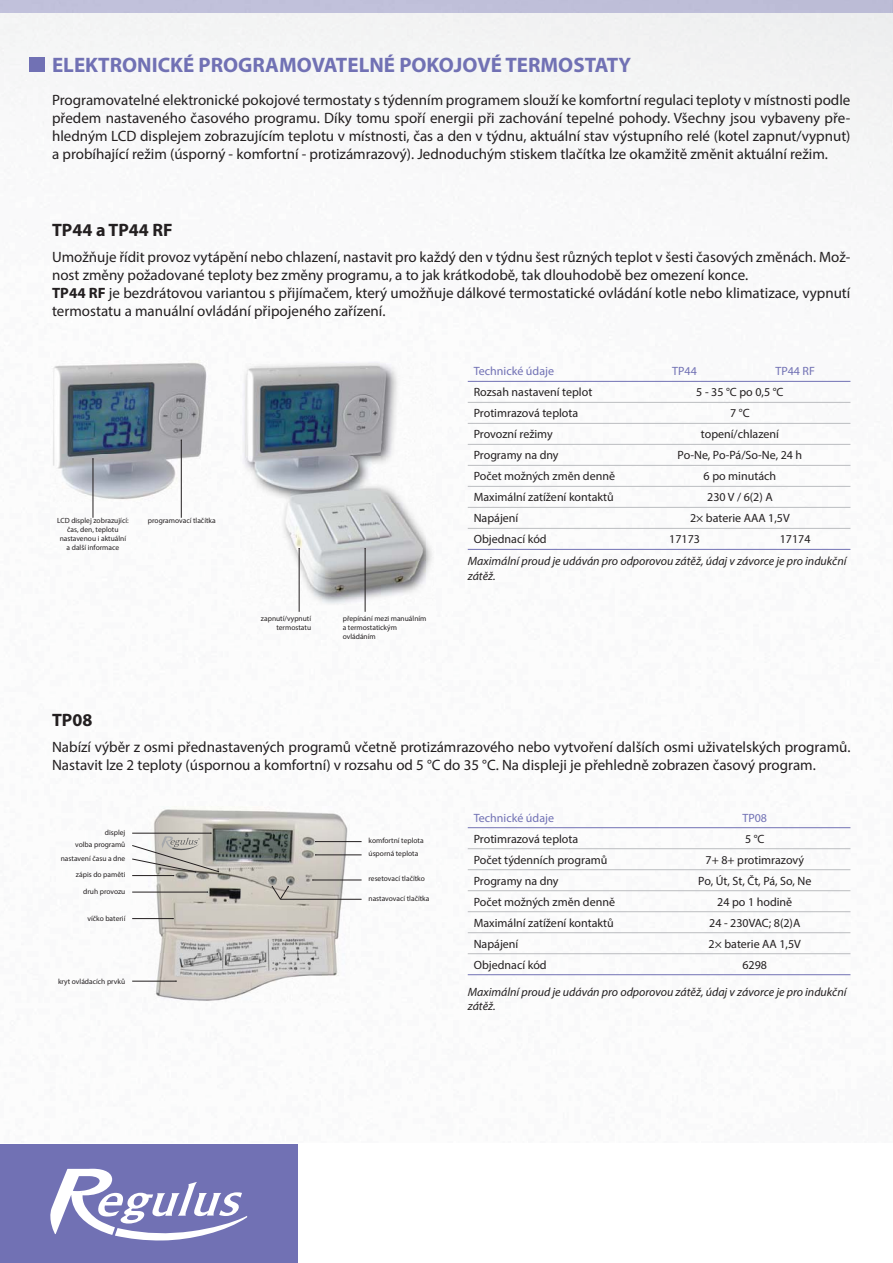
<style>
.page{position:relative;width:893px;height:1263px;background:#fff}
.page>*{position:absolute;margin:0;border:0;box-sizing:border-box;transform-origin:0 0}
.t1{font:700 21px "Myriad Pro";color:#7171b4}
.t2{font:700 18px "Myriad Pro";color:#231f20}
.t3{font:15px/18px "Myriad Pro";color:#231f20}
.t4{font:12px "Myriad Pro";color:#231f20}
.t5{font:italic 12px/14.4px "Myriad Pro";color:#231f20}
.t6{font:12px "Myriad Pro";color:#7171b4}
.t7{font:7.5px/9px "Myriad Pro";color:#231f20;text-align:center}
.s1{font-weight:700}
</style>
<div class="page">
<div style="left:0;top:1144px;width:298px;height:119px;background:#7171b4"></div>
<svg style="left:50px;top:1169px;width:197px;height:72px"></svg>
<div style="left:0;top:0;width:893px;height:13px;background:#bfbfd9"></div>
<img style="left:242px;top:361px;width:192px;height:244px">
<img style="left:245px;top:364px;width:180px;height:233px">
<img style="left:51px;top:360px;width:156px;height:141px">
<hr style="left:468px;top:402px;width:382px;height:1px;background:#bbbdc0">
<hr style="left:468px;top:423px;width:382px;height:1px;background:#bbbdc0">
<hr style="left:468px;top:444px;width:382px;height:1px;background:#bbbdc0">
<hr style="left:468px;top:465px;width:382px;height:1px;background:#bbbdc0">
<hr style="left:468px;top:486px;width:382px;height:1px;background:#bbbdc0">
<hr style="left:468px;top:507px;width:382px;height:1px;background:#bbbdc0">
<hr style="left:468px;top:381px;width:382px;height:1px;background:#7171b4">
<hr style="left:468px;top:528px;width:382px;height:1px;background:#bbbdc0">
<hr style="left:468px;top:549px;width:382px;height:1px;background:#7171b4">
<hr style="left:468px;top:848px;width:382px;height:1px;background:#bbbdc0">
<hr style="left:468px;top:869px;width:382px;height:1px;background:#bbbdc0">
<hr style="left:468px;top:890px;width:382px;height:1px;background:#bbbdc0">
<hr style="left:468px;top:911px;width:382px;height:1px;background:#bbbdc0">
<hr style="left:468px;top:932px;width:382px;height:1px;background:#bbbdc0">
<hr style="left:468px;top:953px;width:382px;height:1px;background:#bbbdc0">
<hr style="left:468px;top:974px;width:382px;height:1px;background:#7171b4">
<hr style="left:468px;top:827px;width:382px;height:1px;background:#7171b4">
<img style="left:149px;top:807px;width:200px;height:196px">
<hr style="left:316px;top:841px;width:46px;height:1px;background:#231f20">
<svg style="left:132px;top:832px;width:87px;height:44px"></svg>
<hr style="left:132px;top:892px;width:76px;height:1px;background:#231f20">
<hr style="left:132px;top:918px;width:41px;height:1px;background:#231f20">
<hr style="left:132px;top:981px;width:44px;height:1px;background:#231f20">
<hr style="left:313px;top:880px;width:49px;height:1px;background:#231f20">
<hr style="left:280px;top:899px;width:82px;height:1px;background:#231f20">
<hr style="left:316px;top:855px;width:46px;height:1px;background:#231f20">
<svg style="left:272px;top:886px;width:17px;height:14px"></svg>
<hr style="left:181px;top:440px;width:1px;height:78px;background:#231f20">
<hr style="left:93px;top:459px;width:1px;height:59px;background:#231f20">
<hr style="left:365px;top:548px;width:1px;height:64px;background:#231f20">
<hr style="left:299px;top:548px;width:1px;height:64px;background:#231f20">
<div style="left:29px;top:57px;width:16px;height:15px;background:#7171b4"></div>
<p class="t1" style="left:52px;top:57px;width:580px">ELEKTRONICKÉ PROGRAMOVATELNÉ POKOJOVÉ TERMOSTATY</p>
<p class="t3" style="left:52px;top:93px;width:800px;text-align:justify">Programovatelné elektronické pokojové termostaty s týdenním programem slouží ke komfortní regulaci teploty v místnosti podle předem nastaveného časového programu. Díky tomu spoří energii při zachování tepelné pohody. Všechny jsou vybaveny pře&shy;hledným LCD displejem zobrazujícím teplotu v místnosti, čas a den v týdnu, aktuální stav výstupního relé (kotel zapnut/vypnut) a probíhající režim (úsporný - komfortní - protizámrazový). Jednoduchým stiskem tlačítka lze okamžitě změnit aktuální režim.</p>
<p class="t2" style="left:52px;top:223px;width:122px">TP44 a TP44 RF</p>
<p class="t3" style="left:52px;top:249px;width:800px">Umožňuje řídit provoz vytápění nebo chlazení, nastavit pro každý den v týdnu šest různých teplot v šesti časových změnách. Mož&shy;nost změny požadované teploty bez změny programu, a to jak krátkodobě, tak dlouhodobě bez omezení konce.<br><span class="s1">TP44 RF</span> je bezdrátovou variantou s přijímačem, který umožňuje dálkové termostatické ovládání kotle nebo klimatizace, vypnutí termostatu a manuální ovládání připojeného zařízení.</p>
<p class="t7" style="left:57px;top:517px;width:73px">LCD displej zobrazující: čas, den, teplotu nastavenou i aktuální a další informace</p>
<p class="t7" style="left:148px;top:517px;width:69px">programovací tlačítka</p>
<p class="t2" style="left:52px;top:713px;width:42px">TP08</p>
<p class="t7" style="left:261px;top:614px;width:52px;text-align:right">zapnutí/vypnutí termostatu</p>
<p class="t7" style="left:343px;top:614px;width:85px;text-align:left">přepínání mezi manuálním a termostatickým ovládáním</p>
<p class="t6" style="left:474px;top:367px;width:82px">Technické údaje</p>
<p class="t6" style="left:672px;top:367px;width:26px">TP44</p>
<p class="t6" style="left:775px;top:367px;width:41px">TP44 RF</p>
<p class="t4" style="left:474px;top:388px;width:120px">Rozsah nastavení teplot</p>
<p class="t4" style="left:696px;top:388px;width:89px">5 - 35 °C po 0,5 °C</p>
<p class="t4" style="left:474px;top:409px;width:106px">Protimrazová teplota</p>
<p class="t4" style="left:730px;top:409px;width:21px">7 °C</p>
<p class="t4" style="left:474px;top:430px;width:81px">Provozní režimy</p>
<p class="t4" style="left:701px;top:430px;width:80px">topení/chlazení</p>
<p class="t4" style="left:474px;top:451px;width:86px">Programy na dny</p>
<p class="t4" style="left:678px;top:451px;width:126px">Po-Ne, Po-Pá/So-Ne, 24 h</p>
<p class="t4" style="left:474px;top:472px;width:143px">Počet možných změn denně</p>
<p class="t4" style="left:704px;top:472px;width:74px">6 po minutách</p>
<p class="t4" style="left:474px;top:493px;width:142px">Maximální zatížení kontaktů</p>
<p class="t4" style="left:707px;top:493px;width:67px">230 V / 6(2) A</p>
<p class="t4" style="left:474px;top:514px;width:46px">Napájení</p>
<p class="t4" style="left:690px;top:514px;width:101px">2× baterie AAA 1,5V</p>
<p class="t4" style="left:474px;top:535px;width:74px">Objednací kód</p>
<p class="t4" style="left:669px;top:535px;width:32px">17173</p>
<p class="t4" style="left:780px;top:535px;width:32px">17174</p>
<p class="t5" style="left:468px;top:555px;width:380px">Maximální proud je udáván pro odporovou zátěž, údaj v závorce je pro indukční zátěž.</p>
<p class="t3" style="left:52px;top:739px;width:800px">Nabízí výběr z osmi přednastavených programů včetně protizámrazového nebo vytvoření dalších osmi uživatelských programů.<br>Nastavit lze 2 teploty (úspornou a komfortní) v rozsahu od 5 °C do 35 °C. Na displeji je přehledně zobrazen časový program.</p>
<p class="t7" style="left:105px;top:829px;width:22px">displej</p>
<p class="t7" style="left:75px;top:841px;width:52px">volba programů</p>
<p class="t7" style="left:61px;top:855px;width:66px">nastavení času a dne</p>
<p class="t7" style="left:76px;top:871px;width:51px">zápis do paměti</p>
<p class="t7" style="left:83px;top:888px;width:44px">druh provozu</p>
<p class="t7" style="left:87px;top:915px;width:39px">víčko baterií</p>
<p class="t7" style="left:58px;top:977px;width:69px">kryt ovládacích prvků</p>
<p class="t7" style="left:369px;top:837px;width:57px">komfortní teplota</p>
<p class="t7" style="left:369px;top:850px;width:51px">úsporná teplota</p>
<p class="t7" style="left:369px;top:875px;width:58px">resetovací tlačítko</p>
<p class="t7" style="left:369px;top:895px;width:63px">nastavovací tlačítka</p>
<p class="t6" style="left:474px;top:813px;width:82px">Technické údaje</p>
<p class="t6" style="left:742px;top:813px;width:26px">TP08</p>
<p class="t4" style="left:474px;top:834px;width:106px">Protimrazová teplota</p>
<p class="t4" style="left:745px;top:834px;width:21px">5 °C</p>
<p class="t4" style="left:474px;top:855px;width:135px">Počet týdenních programů</p>
<p class="t4" style="left:705px;top:855px;width:100px">7+ 8+ protimrazový</p>
<p class="t4" style="left:474px;top:876px;width:86px">Programy na dny</p>
<p class="t4" style="left:698px;top:876px;width:115px">Po, Út, St, Čt, Pá, So, Ne</p>
<p class="t4" style="left:474px;top:897px;width:143px">Počet možných změn denně</p>
<p class="t4" style="left:717px;top:897px;width:77px">24 po 1 hodině</p>
<p class="t4" style="left:474px;top:918px;width:142px">Maximální zatížení kontaktů</p>
<p class="t4" style="left:709px;top:918px;width:93px">24 - 230VAC; 8(2)A</p>
<p class="t4" style="left:474px;top:939px;width:46px">Napájení</p>
<p class="t4" style="left:709px;top:939px;width:94px">2× baterie AA 1,5V</p>
<p class="t4" style="left:474px;top:960px;width:74px">Objednací kód</p>
<p class="t4" style="left:742px;top:960px;width:26px">6298</p>
<p class="t5" style="left:468px;top:986px;width:380px">Maximální proud je udáván pro odporovou zátěž, údaj v závorce je pro indukční zátěž.</p>
</div>
